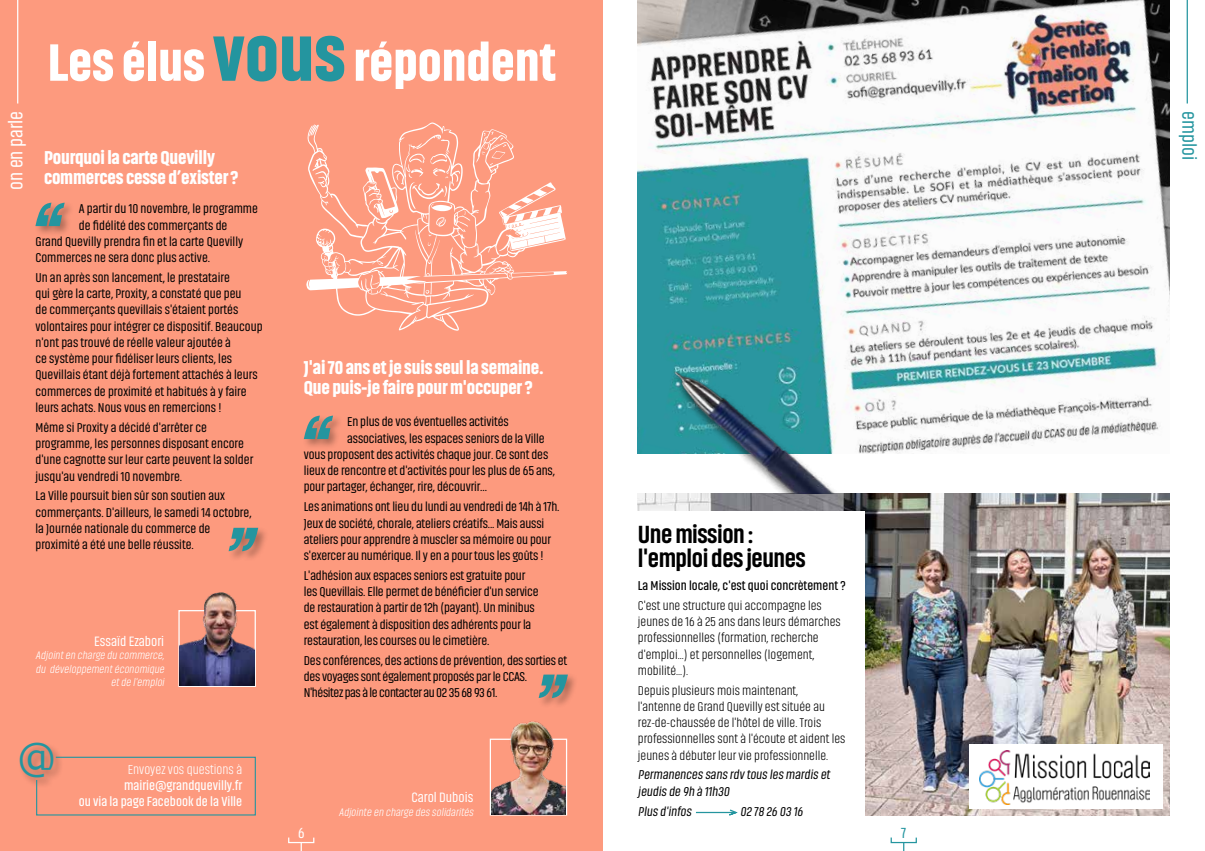
<style>
.page{position:relative;width:1205px;height:851px;background:#fff}
.page>*{position:absolute;margin:0;border:0;box-sizing:border-box;transform-origin:0 0}
.t1{font:900 52.5px "Akhand";color:#fff}
.t2{font:40.5px "MS Reference Sans Serif";color:#24959f}
.t3{font:800 25px/23.8px "Akhand";letter-spacing:-.02em;color:#000}
.t4{font:20px "Akhand";color:#fff}
.t5{font:20px "Akhand";color:#24959f}
.t6{font:900 18.62px/20px "Akhand";letter-spacing:-.01em;color:#fff}
.t7{font:15px "Akhand";color:#fff}
.t8{font:15px "Akhand";color:#24959f}
.t9{font:14px "Akhand";color:#fff}
.t10{font:600 13.5px/16.1px "Akhand";color:#fff;text-align:right}
.t11{font:300 13.5px "Akhand";color:#fff}
.t12{font:13.12px/16.2px "Akhand";color:#000}
.t13{font:300 13.12px/16.2px "Akhand";color:#000}
.t14{font:13.12px/16.2px "Akhand";letter-spacing:-.02em;color:#000}
.t15{font:600 13.12px "Akhand";color:#000}
.t16{font:italic 300 11.25px/13.5px "Akhand";color:#fff;text-align:right}
.s1{font-size:75px;color:#24959f}
</style>
<div class="page">
<div style="left:0;top:0;width:602px;height:850px;background:#fd9a7e"></div>
<div style="left:890px;top:836px;width:27px;height:7px;border:1px solid #24959f"></div>
<div style="left:288px;top:836px;width:26px;height:7px;border:1px solid #fff"></div>
<img style="left:638px;top:0;width:531px;height:434px">
<svg style="left:489px;top:738px;width:79px;height:78px"></svg>
<div style="left:227px;top:526px;width:42px;height:35px;background:#000;opacity:.3"></div>
<svg style="left:229px;top:527px;width:29px;height:24px"></svg>
<div style="left:34px;top:201px;width:41px;height:36px;background:#000;opacity:.3"></div>
<svg style="left:35px;top:203px;width:30px;height:23px"></svg>
<div style="left:303px;top:414px;width:40px;height:36px;background:#000;opacity:.3"></div>
<svg style="left:304px;top:415px;width:29px;height:24px"></svg>
<svg style="left:178px;top:610px;width:78px;height:77px"></svg>
<img style="left:180px;top:592px;width:75px;height:93px">
<div style="left:537px;top:672px;width:41px;height:36px;background:#000;opacity:.3"></div>
<svg style="left:539px;top:674px;width:29px;height:24px"></svg>
<img style="left:491px;top:721px;width:75px;height:93px">
<hr style="left:17px;top:0;width:1px;height:103px;background:#fff">
<div style="left:18px;top:741px;width:46px;height:47px;background:#000;opacity:.3"></div>
<svg style="left:36px;top:756px;width:220px;height:60px"></svg>
<img style="left:638px;top:493px;width:531px;height:322px">
<div style="left:627px;top:511px;width:237px;height:304px;background:#fff"></div>
<hr style="left:696px;top:811px;width:39px;height:2px;background:#24959f">
<svg style="left:727px;top:809px;width:11px;height:7px"></svg>
<div style="left:970px;top:744px;width:192px;height:64px;background:#fff"></div>
<img style="left:979px;top:750px;width:170px;height:54px">
<svg style="left:306px;top:122px;width:261px;height:208px"></svg>
<svg style="left:309px;top:124px;width:7px;height:12px"></svg>
<svg style="left:428px;top:260px;width:3px;height:4px"></svg>
<svg style="left:436px;top:217px;width:10px;height:9px"></svg>
<svg style="left:372px;top:282px;width:7px;height:2px"></svg>
<svg style="left:425px;top:290px;width:4px;height:4px"></svg>
<svg style="left:427px;top:242px;width:4px;height:4px"></svg>
<svg style="left:394px;top:135px;width:59px;height:76px"></svg>
<svg style="left:319px;top:236px;width:12px;height:9px"></svg>
<svg style="left:482px;top:131px;width:24px;height:34px"></svg>
<svg style="left:324px;top:256px;width:16px;height:10px"></svg>
<svg style="left:512px;top:223px;width:9px;height:4px"></svg>
<svg style="left:519px;top:234px;width:26px;height:12px"></svg>
<img style="left:602px;top:94px;width:530px;height:399px">
<hr style="left:1186px;top:0;width:2px;height:103px;background:#24959f">
<h1 class="t1" style="left:48px;top:34px;width:510px">Les élus<span class="s1">vous</span> répondent</h1>
<h3 class="t4" style="left:5px;top:190px;width:81px;rotate:-90deg">on en parle</h3>
<h3 class="t6" style="left:44px;top:148px;width:196px">Pourquoi la carte Quevilly commerces cesse d’exister?</h3>
<p class="t12" style="left:79px;top:201px;width:181px">A partir du 10 novembre, le programme</p>
<p class="t12" style="left:79px;top:217px;width:150px">de fidélité des commerçants de</p>
<p class="t12" style="left:35px;top:233px;width:209px">Grand Quevilly prendra fin et la carte Quevilly</p>
<p class="t12" style="left:35px;top:249px;width:176px">Commerces ne sera donc plus active.</p>
<p class="t12" style="left:35px;top:269px;width:229px">Un an après son lancement, le prestataire<br>qui gère la carte, Proxity, a constaté que peu<br>de commerçants quevillais s'étaient portés volontaires pour intégrer ce dispositif. Beaucoup n'ont pas trouvé de réelle valeur ajoutée à<br>ce système pour fidéliser leurs clients, les Quevillais étant déjà fortement attachés à leurs commerces de proximité et habitués à y faire leurs achats. Nous vous en remercions !</p>
<p class="t12" style="left:35px;top:419px;width:219px">Même si Proxity a décidé d'arrêter ce programme, les personnes disposant encore d'une cagnotte sur leur carte peuvent la solder jusqu'au vendredi 10 novembre.</p>
<p class="t12" style="left:35px;top:487px;width:218px">La Ville poursuit bien sûr son soutien aux commerçants. D'ailleurs, le samedi 14 octobre, la Journée nationale du commerce de proximité a été une belle réussite.</p>
<p class="t9" style="left:94px;top:633px;width:71px">Essaïd Ezabori</p>
<p class="t16" style="left:36px;top:648px;width:132px">Adjointen charge du commerce, du développementéconomique etde l'emploi</p>
<h3 class="t6" style="left:304px;top:357px;width:241px">J'ai 70 ans et je suis seul la semaine.<br>Que puis-je faire pour m'occuper ?</h3>
<p class="t12" style="left:347px;top:414px;width:163px">En plus de vos éventuelles activités</p>
<p class="t12" style="left:347px;top:430px;width:199px">associatives, les espaces seniors de la Ville</p>
<p class="t12" style="left:304px;top:446px;width:246px">vous proposent des activités chaque jour. Ce sont des</p>
<p class="t12" style="left:304px;top:462px;width:253px">lieux de rencontre et d'activités pour les plus de 65 ans,</p>
<p class="t12" style="left:304px;top:479px;width:185px">pour partager, échanger, rire, découvrir...</p>
<p class="t12" style="left:304px;top:498px;width:257px">Les animations ont lieu du lundi au vendredi de 14h à 17h.<br>Jeux de société, chorale, ateliers créatifs... Mais aussi ateliers pour apprendre à muscler sa mémoire ou pour s'exercer au numérique. Il y en a pour tous les goûts !</p>
<p class="t12" style="left:304px;top:567px;width:236px">L'adhésion aux espaces seniors est gratuite pour les Quevillais. Elle permet de bénéficier d'un service de restauration à partir de 12h (payant). Un minibus est également à disposition des adhérents pour la restauration, les courses ou le cimetière.</p>
<p class="t14" style="left:304px;top:652px;width:265px">Des conférences, des actions de prévention, des sorties et des voyages sont également proposés par le CCAS.<br>N'hésitez pas à le contacter au 02 35 68 93 61.</p>
<h2 class="t2" style="left:16px;top:732px;width:42px">@</h2>
<p class="t11" style="left:128px;top:762px;width:116px">Envoyez vos questions à</p>
<p class="t10" style="left:79px;top:777px;width:165px">mairie@grandquevilly.fr<br>ou via la page Facebook de la Ville</p>
<p class="t9" style="left:411px;top:789px;width:64px">Carol Dubois</p>
<p class="t16" style="left:339px;top:804px;width:138px">Adjointe en charge des solidarités</p>
<h3 class="t3" style="left:638px;top:522px;width:169px">Une mission : l'emploi des jeunes</h3>
<p class="t15" style="left:638px;top:578px;width:209px">La Mission locale, c'est quoi concrètement ?</p>
<p class="t13" style="left:638px;top:597px;width:204px">C'est une structure qui accompagne les jeunes de 16 à 25 ans dans leurs démarches professionnelles (formation, recherche d'emploi...) et personnelles (logement, mobilité...).</p>
<p class="t13" style="left:638px;top:682px;width:209px">Depuis plusieurs mois maintenant,<br>l'antenne de Grand Quevilly est située au rez-de-chaussée de l'hôtel de ville. Trois professionnelles sont à l'écoute et aident les jeunes à débuter leur vie professionnelle.</p>
<p class="t12" style="left:638px;top:766px;width:195px">Permanences sans rdv tous les mardis et jeudis de 9h à 11h30</p>
<p class="t12" style="left:638px;top:802px;width:57px">Plus d'infos</p>
<p class="t12" style="left:740px;top:802px;width:66px">02 78 26 03 16</p>
<p class="t7" style="left:298px;top:825px;width:8px">6</p>
<p class="t8" style="left:901px;top:825px;width:6px">7</p>
<h3 class="t5" style="left:1199px;top:111px;width:51px;rotate:90deg">emploi</h3>
</div>
